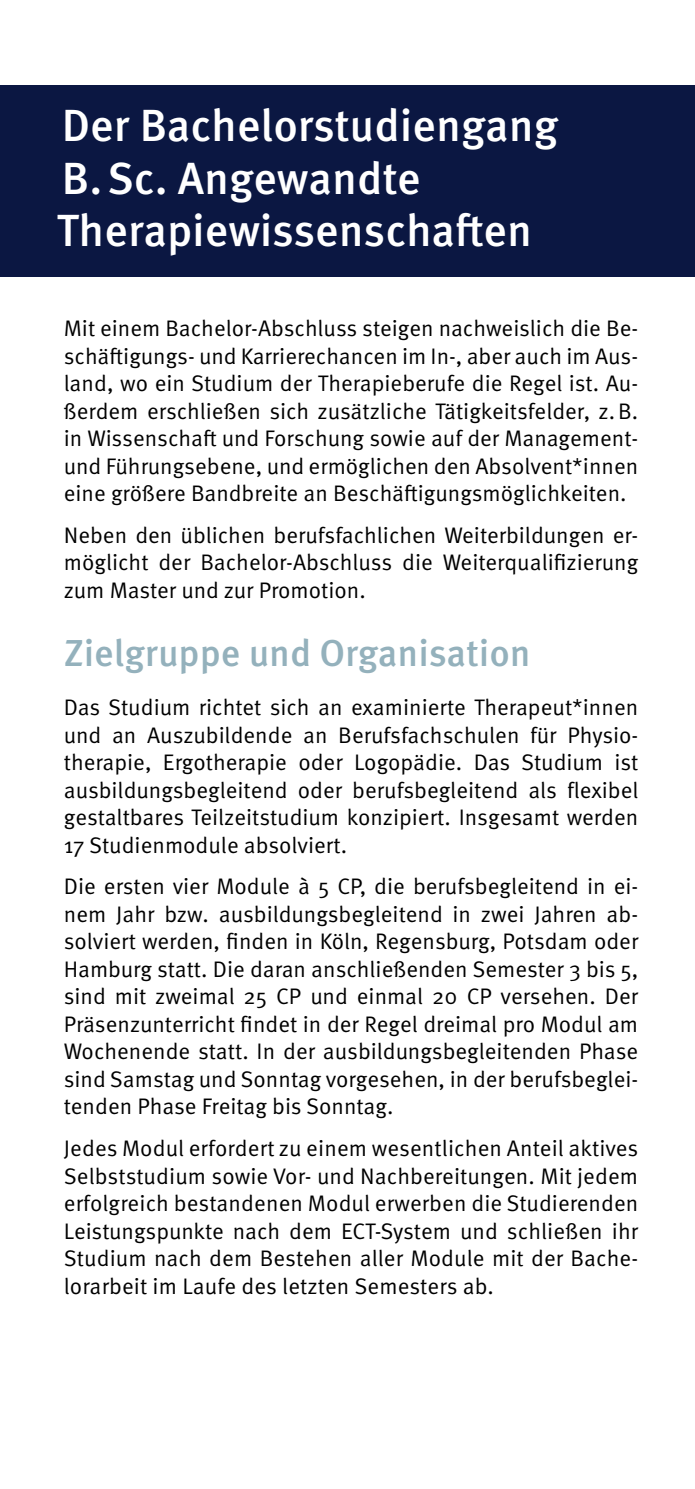
<style>
.page{position:relative;width:695px;height:1489px;background:#fff}
.page>*{position:absolute;margin:0;border:0;box-sizing:border-box;transform-origin:0 0}
.t1{font:500 45px/52.5px "Meta OT";color:#fff}
.t2{font:500 37.5px "Meta OT";color:#94b1bc}
.t3{font:22.5px/27.5px "Meta OT Norm";color:#000;text-align:justify}
</style>
<div class="page">
<div style="left:0;top:85px;width:694px;height:191px;background:#0b1742"></div>
<hr style="left:694px;top:85px;width:1px;height:191px;background:#0b1742">
<h1 class="t1" style="left:57px;top:100px;width:503px">Der Bachelorstudiengang<br>B.Sc. Angewandte<br>Therapiewissenschaften</h1>
<p class="t3" style="left:64px;top:315px;width:576px">Mit einem Bachelor-Abschluss steigen nachweislich die Be&shy;schäftigungs- und Karrierechancen im In-, aber auch im Aus&shy;land, wo ein Studium der Therapieberufe die Regel ist. Au&shy;ßerdem erschließen sich zusätzliche Tätigkeitsfelder, z.B. in Wissenschaft und Forschung sowie auf der Management&shy;und Führungsebene, und ermöglichen den Absolvent*innen eine größere Bandbreite an Beschäftigungsmöglichkeiten.</p>
<p class="t3" style="left:64px;top:521px;width:576px">Neben den üblichen berufsfachlichen Weiterbildungen er&shy;möglicht der Bachelor-Abschluss die Weiterqualifizierung zum Master und zur Promotion.</p>
<h2 class="t2" style="left:64px;top:630px;width:468px">Zielgruppe und Organisation</h2>
<p class="t3" style="left:64px;top:693px;width:576px">Das Studium richtet sich an examinierte Therapeut*innen und an Auszubildende an Berufsfachschulen für Physio&shy;therapie, Ergotherapie oder Logopädie. Das Studium ist ausbildungsbegleitend oder berufsbegleitend als flexibel gestaltbares Teilzeitstudium konzipiert. Insgesamt werden 17 Studienmodule absolviert.</p>
<p class="t3" style="left:64px;top:873px;width:576px">Die ersten vier Module à 5 CP, die berufsbegleitend in ei&shy;nem Jahr bzw. ausbildungsbegleitend in zwei Jahren ab&shy;solviert werden, finden in Köln, Regensburg, Potsdam oder Hamburg statt. Die daran anschließenden Semester 3 bis 5, sind mit zweimal 25 CP und einmal 20 CP versehen. Der Präsenzunterricht findet in der Regel dreimal pro Modul am Wochenende statt. In der ausbildungsbegleitenden Phase sind Samstag und Sonntag vorgesehen, in der berufsbeglei&shy;tenden Phase Freitag bis Sonntag.</p>
<p class="t3" style="left:64px;top:1134px;width:576px">Jedes Modul erfordert zu einem wesentlichen Anteil aktives Selbststudium sowie Vor- und Nachbereitungen. Mit jedem erfolgreich bestandenen Modul erwerben die Studierenden Leistungspunkte nach dem ECT-System und schließen ihr Studium nach dem Bestehen aller Module mit der Bache&shy;lorarbeit im Laufe des letzten Semesters ab.</p>
</div>
